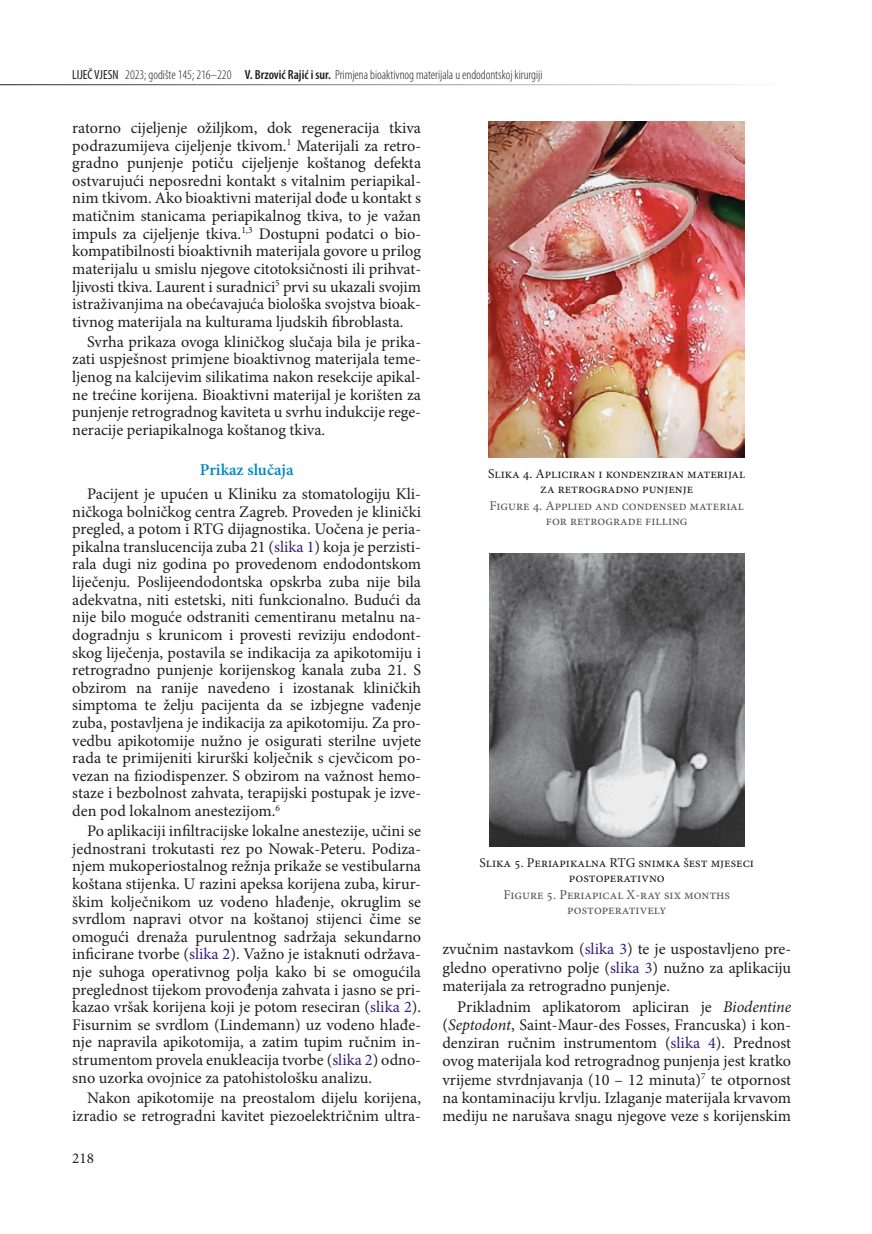
<style>
.page{position:relative;width:872px;height:1234px;background:#fff}
.page>*{position:absolute;margin:0;border:0;box-sizing:border-box;transform-origin:0 0}
.t1{font:600 16.5px "Minion Pro";color:#0087c5}
.t2{font:16.2px/17.5px "Minion Pro";color:#1f1e1f;text-align:justify}
.t3{font:15px "Minion Pro";color:#1f1e1f}
.t4{font:13.5px/15px "Minion Pro";color:#1f1e1f;text-align:center}
.t5{font:13.5px/15px "Minion Pro";color:#565557;text-align:center}
.t6{font:300 condensed 13.2px "Myriad Pro";color:#1f1e1f}
.s1{font-weight:400}
.s2{font-weight:600}
.s3{color:#371d7c}
.s4{font-style:italic}
</style>
<div class="page">
<hr style="left:0;top:84px;width:791px;height:1px;background:#1f1e1f">
<img style="left:489px;top:553px;width:255px;height:293px">
<img style="left:489px;top:121px;width:255px;height:336px">
<p class="t6" style="left:72px;top:67px;width:471px"><span class="s1">LIJEČ VJESN</span> 2023; godište 145; 216–220 <span class="s2">V. Brzović Rajić i sur.</span> Primjena bioaktivnog materijala u endodontskoj kirurgiji</p>
<p class="t2" style="left:72px;top:119px;width:350px">ratorno cijeljenje ožiljkom, dok regeneracija tkiva podrazumijeva cijeljenje tkivom.<sup>1</sup> Materijali za retro&shy;gradno punjenje potiču cijeljenje koštanog defekta ostvarujući neposredni kontakt s vitalnim periapikal&shy;nim tkivom. Ako bioaktivni materijal dođe u kontakt s matičnim stanicama periapikalnog tkiva, to je važan impuls za cijeljenje tkiva.<sup>1,3</sup> Dostupni podatci o bio&shy;kompatibilnosti bioaktivnih materijala govore u prilog materijalu u smislu njegove citotoksičnosti ili prihvat&shy;ljivosti tkiva. Laurent i suradnici<sup>5</sup> prvi su ukazali svojim istraživanjima na obećavajuća biološka svojstva bioak&shy;tivnog materijala na kulturama ljudskih fibroblasta.</p>
<p class="t2" style="left:72px;top:333px;width:350px;text-indent:15px">Svrha prikaza ovoga kliničkog slučaja bila je prika&shy;zati uspješnost primjene bioaktivnog materijala teme&shy;ljenog na kalcijevim silikatima nakon resekcije apikal&shy;ne trećine korijena. Bioaktivni materijal je korišten za punjenje retrogradnog kaviteta u svrhu indukcije rege&shy;neracije periapikalnoga koštanog tkiva.</p>
<p class="t1" style="left:200px;top:458px;width:95px">Prikaz slučaja</p>
<p class="t2" style="left:72px;top:485px;width:350px;text-indent:15px">Pacijent je upućen u Kliniku za stomatologiju Kli&shy;ničkoga bolničkog centra Zagreb. Proveden je klinički pregled, a potom i RTG dijagnostika. Uočena je peria&shy;pikalna translucencija zuba 21 (<span class="s3">slika 1</span>) koja je perzisti&shy;rala dugi niz godina po provedenom endodontskom liječenju. Poslijeendodontska opskrba zuba nije bila adekvatna, niti estetski, niti funkcionalno. Budući da nije bilo moguće odstraniti cementiranu metalnu na&shy;dogradnju s krunicom i provesti reviziju endodont&shy;skog liječenja, postavila se indikacija za apikotomiju i retrogradno punjenje korijenskog kanala zuba 21. S obzirom na ranije navedeno i izostanak kliničkih simptoma te želju pacijenta da se izbjegne vađenje zuba, postavljena je indikacija za apikotomiju. Za pro&shy;vedbu apikotomije nužno je osigurati sterilne uvjete rada te primijeniti kirurški kolječnik s cjevčicom po&shy;vezan na fiziodispenzer. S obzirom na važnost hemo&shy;staze i bezbolnost zahvata, terapijski postupak je izve&shy;den pod lokalnom anestezijom.<sup>6</sup></p>
<p class="t2" style="left:72px;top:822px;width:350px;text-indent:15px">Po aplikaciji infiltracijske lokalne anestezije, učini se jednostrani trokutasti rez po Nowak-Peteru. Podiza&shy;njem mukoperiostalnog režnja prikaže se vestibularna koštana stijenka. U razini apeksa korijena zuba, kirur&shy;škim kolječnikom uz vodeno hlađenje, okruglim se svrdlom napravi otvor na koštanoj stijenci čime se omogući drenaža purulentnog sadržaja sekundarno inficirane tvorbe (<span class="s3">slika 2</span>). Važno je istaknuti održava&shy;nje suhoga operativnog polja kako bi se omogućila preglednost tijekom provođenja zahvata i jasno se pri&shy;kazao vršak korijena koji je potom reseciran (<span class="s3">slika 2</span>).<br>Fisurnim se svrdlom (Lindemann) uz vodeno hlađe&shy;nje napravila apikotomija, a zatim tupim ručnim in&shy;strumentom provela enukleacija tvorbe (<span class="s3">slika 2</span>) odno&shy;sno uzorka ovojnice za patohistološku analizu.</p>
<p class="t2" style="left:72px;top:1088px;width:350px;line-height:18px;text-align:right">Nakon apikotomije na preostalom dijelu korijena, izradio se retrogradni kavitet piezoelektričnim ultra-</p>
<p class="t4" style="left:488px;top:466px;width:259px">Slika 4. Apliciran i kondenziran materijal za retrogradno punjenje</p>
<p class="t5" style="left:489px;top:498px;width:256px">Figure 4. Applied and condensed material for retrograde filling</p>
<p class="t4" style="left:479px;top:855px;width:276px">Slika 5. Periapikalna RTG snimka šest mjeseci postoperativno</p>
<p class="t5" style="left:503px;top:887px;width:228px">Figure 5. Periapical X-ray six months postoperatively</p>
<p class="t2" style="left:442px;top:939px;width:350px;line-height:18.3px">zvučnim nastavkom (<span class="s3">slika 3</span>) te je uspostavljeno pre&shy;gledno operativno polje (<span class="s3">slika 3</span>) nužno za aplikaciju materijala za retrogradno punjenje.</p>
<p class="t2" style="left:442px;top:997px;width:350px;line-height:18.3px;text-indent:15px">Prikladnim aplikatorom apliciran je <span class="s4">Biodentine </span>(<span class="s4">Septodont</span>, Saint-Maur-des Fosses, Francuska) i kon&shy;denziran ručnim instrumentom (<span class="s3">slika 4</span>). Prednost ovog materijala kod retrogradnog punjenja jest kratko vrijeme stvrdnjavanja (10 – 12 minuta)<sup>7</sup> te otpornost na kontaminaciju krvlju. Izlaganje materijala krvavom mediju ne narušava snagu njegove veze s korijenskim</p>
<p class="t3" style="left:72px;top:1147px;width:23px">218</p>
</div>
